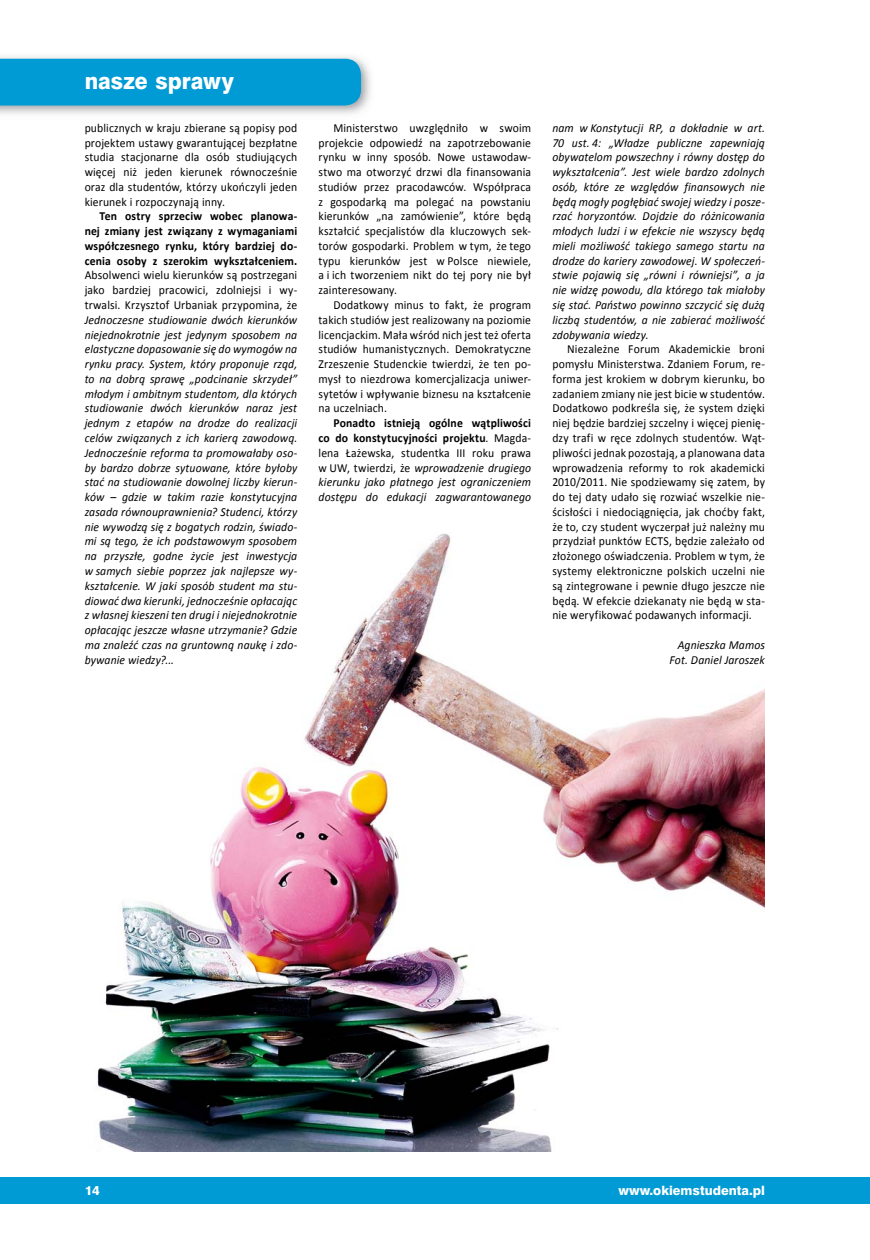
<style>
.page{position:relative;width:870px;height:1260px;background:#fff}
.page>*{position:absolute;margin:0;border:0;box-sizing:border-box;transform-origin:0 0}
.t1{font:21px "Swis 721 Hv PL";color:#fff;scale:.96 1}
.t2{font:12.3px/14.7px "Calibri";letter-spacing:.01em;color:#000;text-align:justify;scale:.95 1}
.t3{font:italic 12.3px/14.9px "Calibri";letter-spacing:.01em;color:#000;text-align:justify;scale:.95 1}
.t4{font:700 12.3px/14.7px "Calibri";letter-spacing:.01em;color:#000;text-align:justify;scale:.95 1}
.t5{font:12px "Swis 721 Hv PL";color:#fff}
.s1{font-weight:700;font-style:normal}
.s2{font-style:normal}
</style>
<div class="page">
<img style="left:97px;top:533px;width:668px;height:618px">
<img style="left:0;top:56px;width:371px;height:58px">
<div style="left:0;top:59px;width:361px;height:47px;background:#009bd4"></div>
<div style="left:0;top:1177px;width:870px;height:27px;background:#009bd4"></div>
<h1 class="t1" style="left:85px;top:72px;width:157px">nasze sprawy</h1>
<p class="t2" style="left:85px;top:121px;width:225px">publicznych w kraju zbierane są popisy pod projektem ustawy gwarantującej bezpłatne studia stacjonarne dla osób studiujących więcej niż jeden kierunek równocześnie oraz dla studentów, którzy ukończyli jeden kierunek i rozpoczynają inny.</p>
<p class="t4" style="left:85px;top:210px;width:225px;text-indent:15px">Ten ostry sprzeciw wobec planowa&shy;nej zmiany jest związany z wymaganiami współczesnego rynku, który bardziej do&shy;cenia osoby z szerokim wykształceniem.</p>
<p class="t2" style="left:85px;top:269px;width:225px">Absolwenci wielu kierunków są postrzegani jako bardziej pracowici, zdolniejsi i wy&shy;trwalsi. Krzysztof Urbaniak przypomina, że</p>
<p class="t3" style="left:85px;top:313px;width:225px">Jednoczesne studiowanie dwóch kierunków niejednokrotnie jest jedynym sposobem na elastyczne dopasowanie się do wymogów na rynku pracy. System, który proponuje rząd, to na dobrą sprawę „podcinanie skrzydeł” młodym i ambitnym studentom, dla których studiowanie dwóch kierunków naraz jest jednym z etapów na drodze do realizacji celów związanych z ich karierą zawodową.<br>Jednocześnie reforma ta promowałaby oso&shy;by bardzo dobrze sytuowane, które byłoby stać na studiowanie dowolnej liczby kierun&shy;ków – gdzie w takim razie konstytucyjna zasada równouprawnienia? Studenci, którzy nie wywodzą się z bogatych rodzin, świado&shy;mi są tego, że ich podstawowym sposobem na przyszłe, godne życie jest inwestycja w samych siebie poprzez jak najlepsze wy&shy;kształcenie. W jaki sposób student ma stu&shy;diować dwa kierunki, jednocześnie opłacając z własnej kieszeni ten drugi i niejednokrotnie opłacając jeszcze własne utrzymanie? Gdzie ma znaleźć czas na gruntowną naukę i zdo&shy;bywanie wiedzy?...</p>
<p class="t2" style="left:319px;top:121px;width:225px;text-indent:15px">Ministerstwo uwzględniło w swoim projekcie odpowiedź na zapotrzebowanie rynku w inny sposób. Nowe ustawodaw&shy;stwo ma otworzyć drzwi dla finansowania studiów przez pracodawców. Współpraca z gospodarką ma polegać na powstaniu kierunków „na zamówienie”, które będą kształcić specjalistów dla kluczowych sek&shy;torów gospodarki. Problem w tym, że tego typu kierunków jest w Polsce niewiele, a i ich tworzeniem nikt do tej pory nie był zainteresowany.</p>
<p class="t2" style="left:319px;top:299px;width:225px;text-indent:15px">Dodatkowy minus to fakt, że program takich studiów jest realizowany na poziomie licencjackim. Mała wśród nich jest też oferta studiów humanistycznych. Demokratyczne Zrzeszenie Studenckie twierdzi, że ten po&shy;mysł to niezdrowa komercjalizacja uniwer&shy;sytetów i wpływanie biznesu na kształcenie na uczelniach.</p>
<p class="t3" style="left:319px;top:417px;width:225px;text-indent:15px"><span class="s1">Ponadto istnieją ogólne wątpliwości co do konstytucyjności projektu</span><span class="s2">. Magda&shy;lena Łażewska, studentka III roku prawa w UW, twierdzi, że</span> wprowadzenie drugiego kierunku jako płatnego jest ograniczeniem dostępu do edukacji zagwarantowanego</p>
<p class="t3" style="left:552px;top:121px;width:225px">nam w Konstytucji RP, a dokładnie w art.<br>70 ust. 4: „Władze publiczne zapewniają obywatelom powszechny i równy dostęp do wykształcenia”. Jest wiele bardzo zdolnych osób, które ze względów finansowych nie będą mogły pogłębiać swojej wiedzy i posze&shy;rzać horyzontów. Dojdzie do różnicowania młodych ludzi i w efekcie nie wszyscy będą mieli możliwość takiego samego startu na drodze do kariery zawodowej<span class="s2">.</span> W społeczeń&shy;stwie pojawią się „równi i równiejsi”, a ja nie widzę powodu, dla którego tak miałoby się stać. Państwo powinno szczycić się dużą liczbą studentów, a nie zabierać możliwość zdobywania wiedzy.</p>
<p class="t2" style="left:552px;top:343px;width:225px;text-indent:15px">Niezależne Forum Akademickie broni pomysłu Ministerstwa. Zdaniem Forum, re&shy;forma jest krokiem w dobrym kierunku, bo zadaniem zmiany nie jest bicie w studentów.<br>Dodatkowo podkreśla się, że system dzięki niej będzie bardziej szczelny i więcej pienię&shy;dzy trafi w ręce zdolnych studentów. Wąt&shy;pliwości jednak pozostają, a planowana data wprowadzenia reformy to rok akademicki 2010/2011. Nie spodziewamy się zatem, by do tej daty udało się rozwiać wszelkie nie&shy;ścisłości i niedociągnięcia, jak choćby fakt, że to, czy student wyczerpał już należny mu przydział punktów ECTS, będzie zależało od złożonego oświadczenia. Problem w tym, że systemy elektroniczne polskich uczelni nie są zintegrowane i pewnie długo jeszcze nie będą. W efekcie dziekanaty nie będą w sta&shy;nie weryfikować podawanych informacji.</p>
<p class="t3" style="left:669px;top:638px;width:102px;text-align:right">Agnieszka Mamos<br>Fot. Daniel Jaroszek</p>
<p class="t5" style="left:85px;top:1185px;width:17px">14</p>
<p class="t5" style="left:619px;top:1185px;width:148px">www.okiemstudenta.pl</p>
</div>
